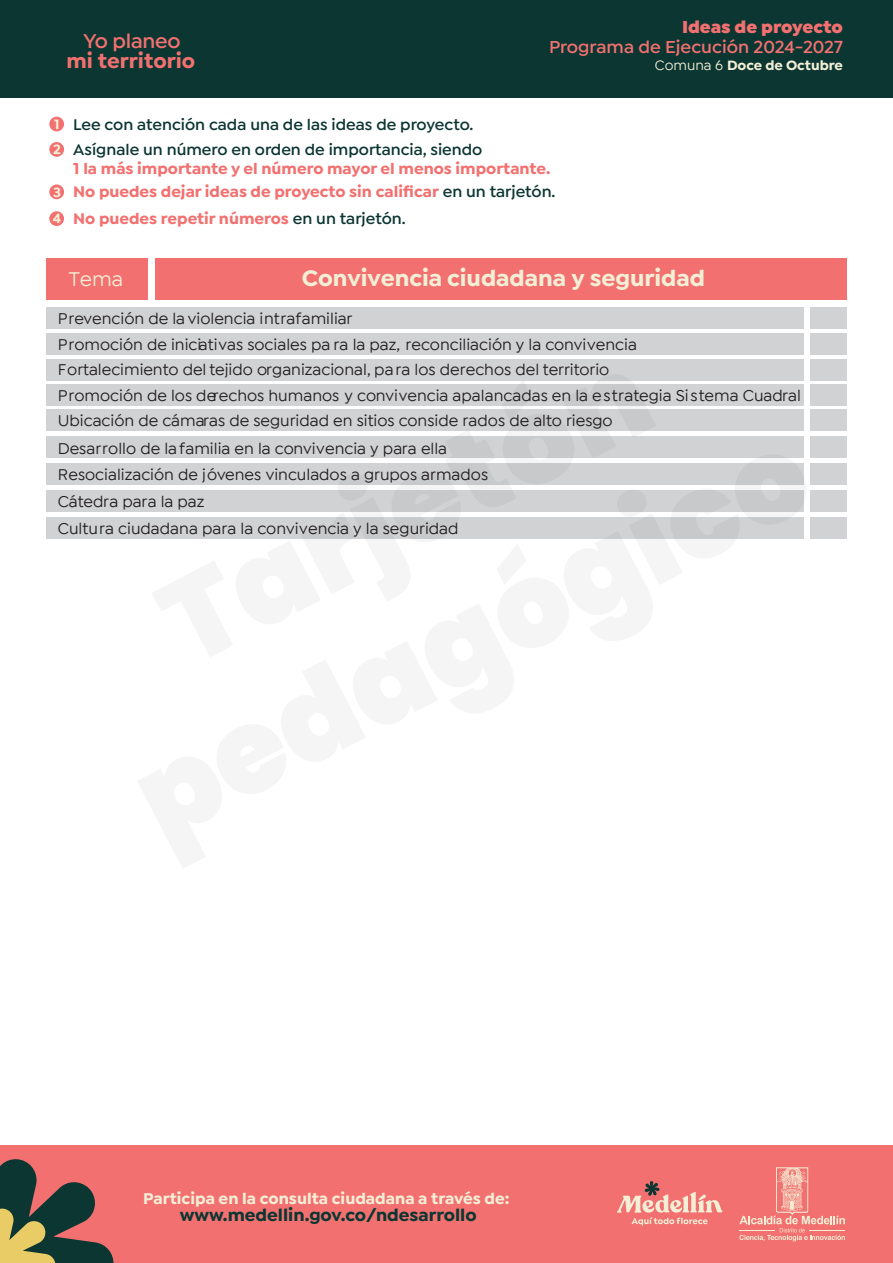
<style>
.page{position:relative;width:893px;height:1263px;background:#fff}
.page>*{position:absolute;margin:0;border:0;box-sizing:border-box;transform-origin:0 0}
.t1{font:900 119.1px "Poppins";color:#000001}
.t2{font:700 24px "Isidora Sans";letter-spacing:-.005em;color:#f3efd6}
.t3{font:700 21.75px "Isidora Sans";color:#f27170}
.t4{font:600 21.45px "Isidora Sans";letter-spacing:-.01em;color:#f27170}
.t5{font:500 21px "Isidora Sans";color:#f3efd6}
.t6{font:900 18.6px "Isidora Sans";color:#f27170}
.t7{font:600 18.45px "Isidora Sans";color:#f27170}
.t8{font:700 18.3px "Isidora Sans";color:#0b3632}
.t9{font:700 16.65px "Isidora Sans";color:#f3efd6}
.t10{font:500 16.5px/26.8px "Isidora Sans";color:#231f20}
.t11{font:700 16.5px "Isidora Sans";color:#f27170}
.t12{font:600 16.5px/24.8px "Isidora Sans";color:#0b3532}
.t13{font:700 14.4px "Isidora Sans";color:#f3efd6}
.t14{font:700 14.1px "Isidora Sans";color:#f3efd6}
.s1{font-weight:500}
.s2{font-weight:700;font-size:14.1px;color:#f3efd6}
.s3{font-size:14.1px;color:#f3efd6}
.s4{font-weight:600;color:#0b3532}
</style>
<div class="page">
<div style="left:49px;top:117px;width:15px;height:14px;background:#f27170;border-radius:50%"></div>
<div style="left:49px;top:142px;width:15px;height:15px;background:#f27170;border-radius:50%"></div>
<div style="left:49px;top:184px;width:15px;height:15px;background:#f27170;border-radius:50%"></div>
<div style="left:49px;top:211px;width:15px;height:15px;background:#f27170;border-radius:50%"></div>
<div style="left:0;top:1145px;width:893px;height:118px;background:#f27170"></div>
<svg style="left:617px;top:1181px;width:105px;height:44px"></svg>
<svg style="left:739px;top:1167px;width:106px;height:74px"></svg>
<hr style="left:739px;top:1230px;width:36px;height:1px;background:#f3efd6">
<hr style="left:810px;top:1230px;width:35px;height:1px;background:#f3efd6">
<svg style="left:0;top:1159px;width:114px;height:104px"></svg>
<div style="left:0;top:0;width:893px;height:98px;background:#0b3632"></div>
<div style="left:46px;top:258px;width:101px;height:41px;background:#f27170"></div>
<div style="left:155px;top:258px;width:692px;height:41px;background:#f27170"></div>
<div style="left:46px;top:307px;width:758px;height:21px;background:#d1d2d4"></div>
<div style="left:810px;top:307px;width:37px;height:21px;background:#d1d2d4"></div>
<div style="left:46px;top:359px;width:758px;height:21px;background:#d1d2d4"></div>
<div style="left:810px;top:359px;width:37px;height:21px;background:#d1d2d4"></div>
<div style="left:46px;top:333px;width:758px;height:22px;background:#d1d2d4"></div>
<div style="left:810px;top:333px;width:37px;height:22px;background:#d1d2d4"></div>
<div style="left:46px;top:384px;width:758px;height:21px;background:#d1d2d4"></div>
<div style="left:810px;top:384px;width:37px;height:21px;background:#d1d2d4"></div>
<div style="left:46px;top:410px;width:758px;height:21px;background:#d1d2d4"></div>
<div style="left:810px;top:410px;width:37px;height:21px;background:#d1d2d4"></div>
<div style="left:46px;top:437px;width:758px;height:21px;background:#d1d2d4"></div>
<div style="left:810px;top:437px;width:37px;height:21px;background:#d1d2d4"></div>
<div style="left:46px;top:464px;width:758px;height:21px;background:#d1d2d4"></div>
<div style="left:810px;top:464px;width:37px;height:21px;background:#d1d2d4"></div>
<div style="left:46px;top:491px;width:758px;height:21px;background:#d1d2d4"></div>
<div style="left:810px;top:491px;width:37px;height:21px;background:#d1d2d4"></div>
<div style="left:46px;top:518px;width:758px;height:21px;background:#d1d2d4"></div>
<div style="left:810px;top:518px;width:37px;height:21px;background:#d1d2d4"></div>
<p class="t6" style="left:682px;top:15px;width:162px">Ideas de proyecto</p>
<p class="t7" style="left:549px;top:36px;width:295px">Programa de Ejecución 2024-2027</p>
<h3 class="t4" style="left:83px;top:29px;width:99px">Yo planeo</h3>
<h3 class="t3" style="left:67px;top:47px;width:130px">mi territorio</h3>
<p class="t13" style="left:655px;top:56px;width:190px"><span class="s1">Comuna 6</span> Doce de Octubre</p>
<p class="t12" style="left:73px;top:112px;width:411px;text-indent:-19px"><span class="s2">1</span> Lee con atención cada una de las ideas de proyecto.<br>Asígnale un número en orden de importancia, siendo</p>
<p class="t11" style="left:73px;top:159px;width:479px">1 la más importante y el número mayor el menos importante.</p>
<p class="t14" style="left:53px;top:141px;width:9px">2</p>
<p class="t11" style="left:53px;top:182px;width:504px"><span class="s3">3</span> No puedes dejar ideas de proyecto sin calificar <span class="s4">en un tarjetón.</span></p>
<p class="t11" style="left:53px;top:208px;width:354px"><span class="s3">4</span> No puedes repetir números <span class="s4">en un tarjetón.</span></p>
<p class="t5" style="left:69px;top:267px;width:56px">Tema</p>
<h2 class="t2" style="left:302px;top:263px;width:405px">Convivencia ciudadana y seguridad</h2>
<p class="t10" style="left:58px;top:305px;width:296px">Prevención de la violencia intrafamiliar</p>
<p class="t10" style="left:58px;top:357px;width:553px">Fortalecimiento del tejido organizacional, para los derechos del territorio</p>
<p class="t10" style="left:58px;top:331px;width:581px">Promoción de iniciativas sociales pa ra la paz, reconciliación y la convivencia</p>
<p class="t10" style="left:58px;top:382px;width:745px;line-height:25.7px">Promoción de los derechos humanos y convivencia apalancadas en la estrategia Sistema Cuadral<br>Ubicación de cámaras de seguridad en sitios conside rados de alto riesgo</p>
<p class="t10" style="left:58px;top:435px;width:432px">Desarrollo de lafamilia en la convivencia y para ella Resocialización de jóvenes vinculados a grupos armados Cátedra para la paz<br>Cultura ciudadana para la convivencia y la seguridad</p>
<h1 class="t1" style="left:138px;top:568px;width:533px;rotate:-27deg">Tarjetón</h1>
<p class="t9" style="left:143px;top:1188px;width:368px">Participa en la consulta ciudadana a través de:</p>
<p class="t8" style="left:180px;top:1203px;width:298px">www.medellin.gov.co/ndesarrollo</p>
</div>
